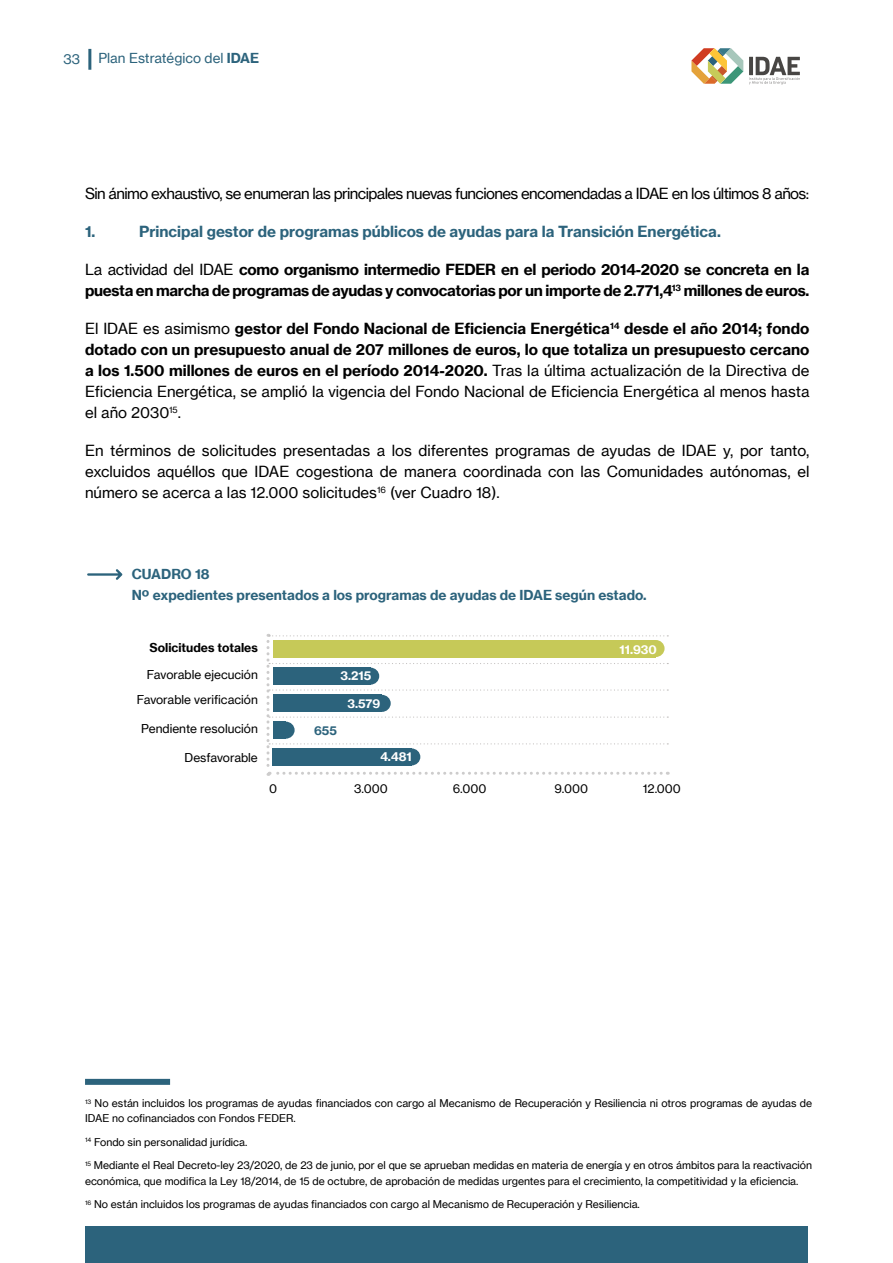
<style>
.page{position:relative;width:893px;height:1263px;background:#fff}
.page>*{position:absolute;margin:0;border:0;box-sizing:border-box;transform-origin:0 0}
.t1{font:15px/21px "N Haas Grotesk TX Pro 75 Bd";letter-spacing:-.02em;color:#000}
.t2{font:15px/21px "N Haas Grotesk TX Pro 55 Rg";color:#000}
.t3{font:15px "N Haas Grotesk TX Pro 55 Rg";letter-spacing:-.04em;color:#000}
.t4{font:15px "N Haas Grotesk TX Pro 75 Bd";color:#2c637c}
.t5{font:13.5px/21px "N Haas Grotesk TX Pro 75 Bd";color:#2c637c}
.t6{font:13.5px "N Haas Grotesk TX Pro 55 Rg";color:#2c637c}
.t7{font:12px/26px "N Haas Grotesk TX Pro 55 Rg";color:#000;text-align:right}
.t8{font:12px "N Haas Grotesk TX Pro 75 Bd";color:#fff}
.t9{font:12px "N Haas Grotesk TX Pro 75 Bd";color:#000}
.t10{font:12px "N Haas Grotesk TX Pro 75 Bd";color:#2c637c}
.t11{font:10.5px/15px "N Haas Grotesk TX Pro 55 Rg";color:#000}
.s1{font-family:"N Haas Grotesk TX Pro 75 Bd"}
.s2{font-family:"N Haas Grotesk TX Pro 55 Rg"}
</style>
<div class="page">
<div style="left:85px;top:1227px;width:723px;height:36px;background:#2c637c"></div>
<hr style="left:88px;top:49px;width:3px;height:21px;background:#2c637c">
<svg style="left:749px;top:57px;width:50px;height:27px"></svg>
<svg style="left:691px;top:48px;width:52px;height:36px"></svg>
<div style="left:85px;top:1079px;width:85px;height:6px;background:#2c637c"></div>
<svg style="left:87px;top:569px;width:35px;height:11px"></svg>
<svg style="left:266px;top:634px;width:402px;height:142px"></svg>
<div style="left:274px;top:640px;width:382px;height:17px;background:#c6c958"></div>
<div style="left:274px;top:668px;width:97px;height:17px;background:#2c637c"></div>
<div style="left:274px;top:695px;width:108px;height:17px;background:#2c637c"></div>
<div style="left:274px;top:722px;width:12px;height:17px;background:#2c637c"></div>
<div style="left:273px;top:748px;width:139px;height:17px;background:#2c637c"></div>
<div style="left:647px;top:640px;width:18px;height:17px;background:#c6c958;border-radius:50%"></div>
<div style="left:362px;top:668px;width:17px;height:17px;background:#2c637c;border-radius:50%"></div>
<div style="left:373px;top:695px;width:18px;height:17px;background:#2c637c;border-radius:50%"></div>
<div style="left:277px;top:722px;width:18px;height:17px;background:#2c637c;border-radius:50%"></div>
<div style="left:403px;top:748px;width:17px;height:17px;background:#2c637c;border-radius:50%"></div>
<p class="t6" style="left:64px;top:51px;width:18px">33</p>
<p class="t6" style="left:98px;top:50px;width:162px">Plan Estratégico del <span class="s1">IDAE</span></p>
<h1 class="t3" style="left:85px;top:184px;width:726px">Sin ánimo exhaustivo, se enumeran las principales nuevas funciones encomendadas a IDAE en los últimos 8 años:</h1>
<h1 class="t4" style="left:85px;top:222px;width:12px">1.</h1>
<h1 class="t4" style="left:139px;top:222px;width:583px">Principal gestor de programas públicos de ayudas para la Transición Energética.</h1>
<h1 class="t1" style="left:85px;top:259px;width:726px"><span class="s2">La actividad del IDAE</span> como organismo intermedio FEDER en el periodo 2014-2020 se concreta en la puesta en marcha de programas de ayudas y convocatorias por un importe de 2.771,4<sup>13</sup> millones de euros.</h1>
<p class="t1" style="left:85px;top:318px;width:726px;text-align:justify"><span class="s2">El IDAE es asimismo</span> gestor del Fondo Nacional de Eficiencia Energética<sup>14</sup> desde el año 2014; fondo dotado con un presupuesto anual de 207 millones de euros, lo que totaliza un presupuesto cercano a los 1.500 millones de euros en el período 2014-2020. <span class="s2">Tras la última actualización de la Directiva de</span></p>
<h1 class="t2" style="left:85px;top:381px;width:726px">Eficiencia Energética, se amplió la vigencia del Fondo Nacional de Eficiencia Energética al menos hasta el año 2030<sup>15</sup>.</h1>
<p class="t2" style="left:85px;top:440px;width:726px;text-align:justify">En términos de solicitudes presentadas a los diferentes programas de ayudas de IDAE y, por tanto, excluidos aquéllos que IDAE cogestiona de manera coordinada con las Comunidades autónomas, el número se acerca a las 12.000 solicitudes<sup>16</sup> (ver Cuadro 18).</p>
<p class="t5" style="left:132px;top:564px;width:516px">CUADRO 18<br>Nº expedientes presentados a los programas de ayudas de IDAE según estado.</p>
<p class="t9" style="left:149px;top:640px;width:110px">Solicitudes totales</p>
<p class="t7" style="left:137px;top:661px;width:123px">Favorable ejecución<br>Favorable verificación</p>
<p class="t7" style="left:141px;top:715px;width:118px">Pendiente resolución</p>
<p class="t7" style="left:185px;top:744px;width:75px">Desfavorable</p>
<p class="t8" style="left:340px;top:668px;width:32px">3.215</p>
<p class="t8" style="left:347px;top:696px;width:34px">3.579</p>
<p class="t10" style="left:314px;top:723px;width:24px">655</p>
<p class="t8" style="left:380px;top:749px;width:33px">4.481</p>
<p class="t8" style="left:620px;top:642px;width:39px">11.930</p>
<p class="t7" style="left:269px;top:776px;width:10px">0</p>
<p class="t7" style="left:354px;top:776px;width:35px">3.000</p>
<p class="t7" style="left:453px;top:776px;width:35px">6.000</p>
<p class="t7" style="left:554px;top:776px;width:35px">9.000</p>
<p class="t7" style="left:643px;top:776px;width:40px">12.000</p>
<p class="t11" style="left:85px;top:1096px;width:729px"><sup>13</sup> No están incluidos los programas de ayudas financiados con cargo al Mecanismo de Recuperación y Resiliencia ni otros programas de ayudas de<br>IDAE no cofinanciados con Fondos FEDER.</p>
<p class="t11" style="left:85px;top:1134px;width:164px"><sup>14</sup> Fondo sin personalidad jurídica.</p>
<p class="t11" style="left:85px;top:1158px;width:729px"><sup>15</sup> Mediante el Real Decreto-ley 23/2020, de 23 de junio, por el que se aprueban medidas en materia de energía y en otros ámbitos para la reactivación económica, que modifica la Ley 18/2014, de 15 de octubre, de aprobación de medidas urgentes para el crecimiento, la competitividad y la eficiencia.</p>
<p class="t11" style="left:85px;top:1196px;width:556px"><sup>16</sup> No están incluidos los programas de ayudas financiados con cargo al Mecanismo de Recuperación y Resiliencia.</p>
</div>
